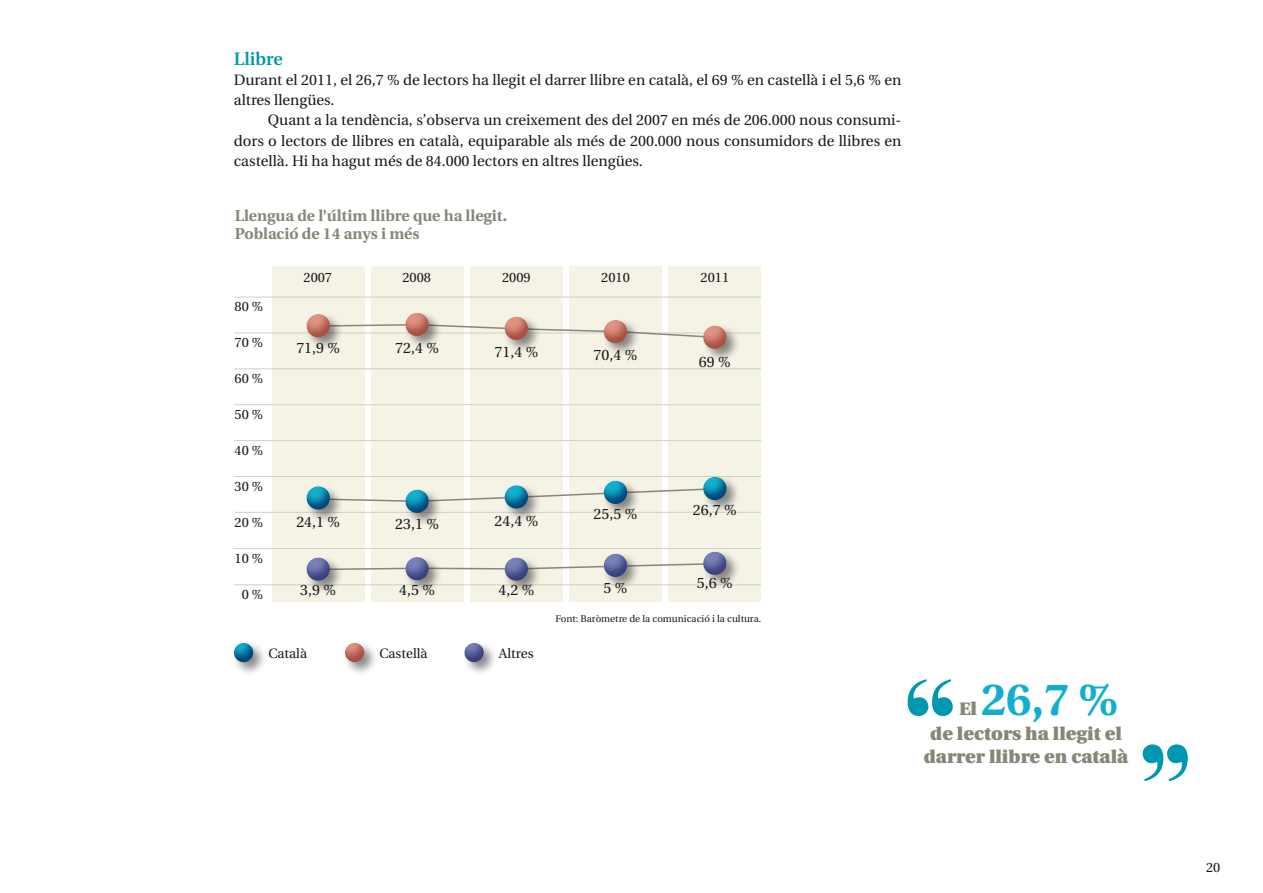
<style>
.page{position:relative;width:1263px;height:893px;background:#fff}
.page>*{position:absolute;margin:0;border:0;box-sizing:border-box;transform-origin:0 0}
.t1{font:900 108px "Bauer Bodoni";color:#0097b0}
.t2{font:700 45px "Utopia";color:#11afcd}
.t3{font:900 18px "Utopia";color:#878677}
.t4{font:600 18px "Utopia";color:#0097b0}
.t5{font:700 15.75px/18.8px "Utopia";color:#878677}
.t6{font:15px/20.2px "Utopia";color:#1a171c}
.t7{font:13.5px "Utopia";color:#1a171c}
.t8{font:9.75px "Utopia";color:#1a171c}
</style>
<div class="page">
<div style="left:272px;top:267px;width:93px;height:335px;background:#f5f2e6"></div>
<div style="left:371px;top:267px;width:92px;height:335px;background:#f5f2e6"></div>
<div style="left:470px;top:267px;width:93px;height:335px;background:#f5f2e6"></div>
<div style="left:569px;top:267px;width:93px;height:335px;background:#f5f2e6"></div>
<div style="left:668px;top:267px;width:93px;height:335px;background:#f5f2e6"></div>
<hr style="left:234px;top:297px;width:527px;height:1px;background:#d0d0c5">
<hr style="left:234px;top:333px;width:527px;height:1px;background:#d0d0c5">
<hr style="left:234px;top:368px;width:527px;height:1px;background:#d0d0c5">
<hr style="left:234px;top:404px;width:527px;height:1px;background:#d0d0c5">
<hr style="left:234px;top:440px;width:527px;height:1px;background:#d0d0c5">
<hr style="left:234px;top:476px;width:527px;height:1px;background:#d0d0c5">
<hr style="left:234px;top:512px;width:527px;height:1px;background:#d0d0c5">
<hr style="left:234px;top:548px;width:527px;height:1px;background:#d0d0c5">
<hr style="left:234px;top:584px;width:527px;height:1px;background:#d0d0c5">
<svg style="left:343px;top:323px;width:358px;height:16px"></svg>
<svg style="left:343px;top:487px;width:358px;height:16px"></svg>
<svg style="left:343px;top:562px;width:358px;height:9px"></svg>
<div style="left:403px;top:311px;width:39px;height:38px;background:#1a171c;opacity:.5"></div>
<svg style="left:405px;top:311px;width:25px;height:26px"></svg>
<div style="left:304px;top:312px;width:39px;height:39px;background:#1a171c;opacity:.5"></div>
<svg style="left:306px;top:312px;width:26px;height:26px"></svg>
<div style="left:502px;top:314px;width:39px;height:39px;background:#1a171c;opacity:.5"></div>
<svg style="left:504px;top:315px;width:26px;height:25px"></svg>
<div style="left:601px;top:318px;width:39px;height:39px;background:#1a171c;opacity:.5"></div>
<svg style="left:603px;top:318px;width:26px;height:26px"></svg>
<div style="left:701px;top:323px;width:39px;height:39px;background:#1a171c;opacity:.5"></div>
<svg style="left:703px;top:324px;width:25px;height:25px"></svg>
<div style="left:304px;top:484px;width:39px;height:39px;background:#1a171c;opacity:.5"></div>
<svg style="left:305px;top:484px;width:27px;height:26px"></svg>
<div style="left:403px;top:487px;width:39px;height:39px;background:#1a171c;opacity:.5"></div>
<svg style="left:404px;top:487px;width:27px;height:27px"></svg>
<div style="left:502px;top:483px;width:39px;height:39px;background:#1a171c;opacity:.5"></div>
<svg style="left:503px;top:483px;width:27px;height:26px"></svg>
<div style="left:701px;top:475px;width:39px;height:38px;background:#1a171c;opacity:.5"></div>
<svg style="left:702px;top:475px;width:27px;height:26px"></svg>
<div style="left:601px;top:478px;width:39px;height:39px;background:#1a171c;opacity:.5"></div>
<svg style="left:602px;top:478px;width:27px;height:27px"></svg>
<div style="left:304px;top:555px;width:39px;height:39px;background:#1a171c;opacity:.5"></div>
<svg style="left:306px;top:556px;width:26px;height:25px"></svg>
<div style="left:403px;top:555px;width:39px;height:39px;background:#1a171c;opacity:.5"></div>
<svg style="left:405px;top:555px;width:25px;height:26px"></svg>
<div style="left:502px;top:555px;width:39px;height:39px;background:#1a171c;opacity:.5"></div>
<svg style="left:504px;top:556px;width:26px;height:25px"></svg>
<div style="left:601px;top:551px;width:39px;height:39px;background:#1a171c;opacity:.5"></div>
<svg style="left:603px;top:552px;width:26px;height:25px"></svg>
<div style="left:701px;top:549px;width:39px;height:39px;background:#1a171c;opacity:.5"></div>
<svg style="left:703px;top:550px;width:25px;height:25px"></svg>
<div style="left:232px;top:641px;width:35px;height:35px;background:#1a171c;opacity:.5"></div>
<svg style="left:233px;top:641px;width:22px;height:22px"></svg>
<div style="left:343px;top:641px;width:35px;height:35px;background:#1a171c;opacity:.5"></div>
<svg style="left:344px;top:641px;width:23px;height:22px"></svg>
<div style="left:462px;top:641px;width:35px;height:35px;background:#1a171c;opacity:.5"></div>
<svg style="left:464px;top:641px;width:22px;height:22px"></svg>
<p class="t4" style="left:234px;top:48px;width:50px">Llibre</p>
<p class="t6" style="left:234px;top:70px;width:669px">Durant el 2011, el 26,7 % de lectors ha llegit el darrer llibre en català, el 69 % en castellà i el 5,6 % en altres llengües.</p>
<p class="t6" style="left:234px;top:110px;width:669px;text-align:justify;text-indent:34px">Quant a la tendència, s’observa un creixement des del 2007 en més de 206.000 nous consumi&shy;dors o lectors de llibres en català, equiparable als més de 200.000 nous consumidors de llibres en castellà. Hi ha hagut més de 84.000 lectors en altres llengües.</p>
<p class="t5" style="left:235px;top:206px;width:274px">Llengua de l’últim llibre que ha llegit.<br>Població de 14 anys i més</p>
<p class="t7" style="left:303px;top:270px;width:30px">2007</p>
<p class="t7" style="left:402px;top:270px;width:30px">2008</p>
<p class="t7" style="left:502px;top:270px;width:30px">2009</p>
<p class="t7" style="left:601px;top:270px;width:30px">2010</p>
<p class="t7" style="left:700px;top:270px;width:30px">2011</p>
<p class="t7" style="left:235px;top:299px;width:30px">80 %</p>
<p class="t7" style="left:235px;top:335px;width:30px">70 %</p>
<p class="t7" style="left:235px;top:371px;width:30px">60 %</p>
<p class="t7" style="left:235px;top:407px;width:30px">50 %</p>
<p class="t7" style="left:235px;top:443px;width:30px">40 %</p>
<p class="t7" style="left:235px;top:479px;width:30px">30 %</p>
<p class="t7" style="left:235px;top:515px;width:30px">20 %</p>
<p class="t7" style="left:235px;top:551px;width:30px">10 %</p>
<p class="t7" style="left:242px;top:587px;width:23px">0 %</p>
<p class="t8" style="left:555px;top:613px;width:207px">Font: Baròmetre de la comunicació i la cultura.</p>
<p class="t6" style="left:395px;top:338px;width:45px">72,4 %</p>
<p class="t6" style="left:296px;top:338px;width:45px">71,9 %</p>
<p class="t6" style="left:494px;top:342px;width:45px">71,4 %</p>
<p class="t6" style="left:594px;top:345px;width:45px">70,4 %</p>
<p class="t6" style="left:699px;top:352px;width:33px">69 %</p>
<p class="t6" style="left:693px;top:500px;width:45px">26,7 %</p>
<p class="t6" style="left:594px;top:504px;width:45px">25,5 %</p>
<p class="t6" style="left:395px;top:514px;width:45px">23,1 %</p>
<p class="t6" style="left:494px;top:511px;width:45px">24,4 %</p>
<p class="t6" style="left:296px;top:512px;width:45px">24,1 %</p>
<p class="t6" style="left:399px;top:580px;width:37px">4,5 %</p>
<p class="t6" style="left:498px;top:580px;width:37px">4,2 %</p>
<p class="t6" style="left:603px;top:578px;width:25px">5 %</p>
<p class="t6" style="left:697px;top:573px;width:37px">5,6 %</p>
<p class="t6" style="left:300px;top:580px;width:37px">3,9 %</p>
<p class="t7" style="left:268px;top:646px;width:40px">Català</p>
<p class="t7" style="left:379px;top:645px;width:50px">Castellà</p>
<p class="t7" style="left:499px;top:646px;width:36px">Altres</p>
<h1 class="t1" style="left:897px;top:654px;width:67px">“</h1>
<p class="t3" style="left:924px;top:746px;width:206px">darrer llibre en català</p>
<h2 class="t2" style="left:981px;top:674px;width:139px">26,7 %</h2>
<p class="t3" style="left:959px;top:698px;width:20px">El</p>
<p class="t3" style="left:930px;top:724px;width:193px">de lectors ha llegit el</p>
<h1 class="t1" style="left:1132px;top:719px;width:67px">”</h1>
<p class="t7" style="left:1206px;top:860px;width:16px">20</p>
</div>
